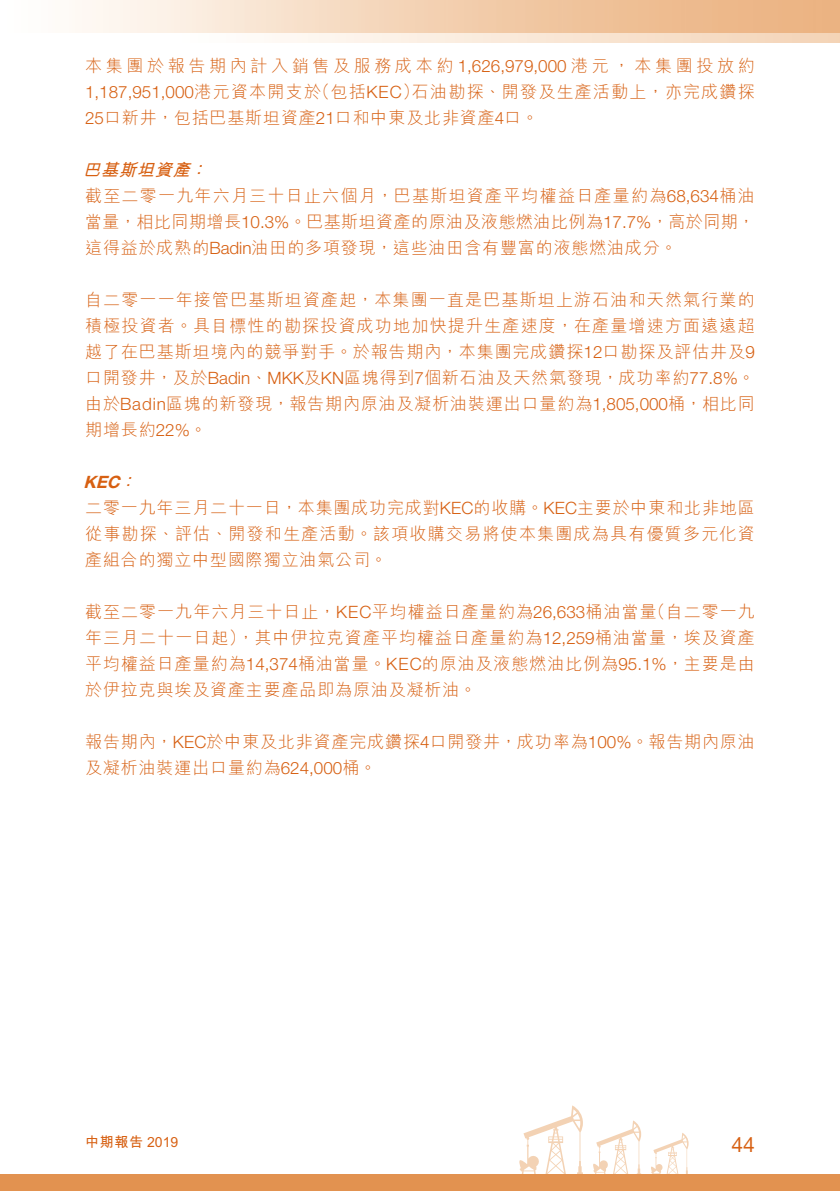
<style>
.page{position:relative;width:840px;height:1191px;background:#fff}
.page>*{position:absolute;margin:0;border:0;box-sizing:border-box;transform-origin:0 0}
.t1{font:21px "Helvetica Neue LT Std";color:#d76012}
.t2{font:17px/26px "M Hei HK Light E Ten B5 H";letter-spacing:.05em;color:#d76012;text-align:justify}
.t3{font:italic 17px "M Hei HK Bold E Ten B5 H";color:#d76012}
.t4{font:italic 700 17px "Helvetica Neue LT Std";color:#d76012}
.t5{font:14px "M Hei HK Bold E Ten B5 H";letter-spacing:.025em;color:#d76012}
.s1{font-family:"Helvetica Neue LT Std";font-weight:300}
.s2{font-family:"M Hei HK Bold E Ten B5 H";font-weight:400}
</style>
<div class="page">
<svg style="left:275px;top:33px;width:564px;height:9px;background:#f8e6d5"></svg>
<div style="left:0;top:0;width:170px;height:33px;background:#fef8f3"></div>
<svg style="left:518px;top:1105px;width:66px;height:70px"></svg>
<svg style="left:592px;top:1120px;width:50px;height:55px"></svg>
<svg style="left:650px;top:1133px;width:39px;height:42px"></svg>
<div style="left:0;top:1175px;width:839px;height:16px;background:#e29250"></div>
<p class="t2" style="left:85px;top:55px;width:670px">本集團於報告期內計入銷售及服務成本約<span class="s1">1,626,979,000</span>港元，本集團投放約<span class="s1">1,187,951,000</span>港元資本開支於（包括<span class="s1">KEC</span>）石油勘探、開發及生產活動上，亦完成鑽探<span class="s1">25</span>口新井，包括巴基斯坦資產<span class="s1">21</span>口和中東及北非資產<span class="s1">4</span>口。</p>
<p class="t3" style="left:83px;top:163px;width:129px">巴基斯坦資產：</p>
<p class="t2" style="left:85px;top:185px;width:670px">截至二零一九年六月三十日止六個月，巴基斯坦資產平均權益日產量約為<span class="s1">68,634</span>桶油當量，相比同期增長<span class="s1">10.3%</span>。巴基斯坦資產的原油及液態燃油比例為<span class="s1">17.7%</span>，高於同期，這得益於成熟的<span class="s1">Badin</span>油田的多項發現，這些油田含有豐富的液態燃油成分。</p>
<p class="t2" style="left:85px;top:289px;width:670px">自二零一一年接管巴基斯坦資產起，本集團一直是巴基斯坦上游石油和天然氣行業的積極投資者。具目標性的勘探投資成功地加快提升生產速度，在產量增速方面遠遠超越了在巴基斯坦境內的競爭對手。於報告期內，本集團完成鑽探<span class="s1">12</span>口勘探及評估井及<span class="s1">9</span>口開發井，及於<span class="s1">Badin</span>、<span class="s1">MKK</span>及<span class="s1">KN</span>區塊得到<span class="s1">7</span>個新石油及天然氣發現，成功率約<span class="s1">77.8%</span>。由於<span class="s1">Badin</span>區塊的新發現，報告期內原油及凝析油裝運出口量約為<span class="s1">1,805,000</span>桶，相比同期增長約<span class="s1">22%</span>。</p>
<p class="t4" style="left:83px;top:472px;width:59px">KEC<span class="s2">：</span></p>
<p class="t2" style="left:85px;top:497px;width:670px">二零一九年三月二十一日，本集團成功完成對<span class="s1">KEC</span>的收購。<span class="s1">KEC</span>主要於中東和北非地區從事勘探、評估、開發和生產活動。該項收購交易將使本集團成為具有優質多元化資產組合的獨立中型國際獨立油氣公司。</p>
<p class="t2" style="left:85px;top:601px;width:670px">截至二零一九年六月三十日止，<span class="s1">KEC</span>平均權益日產量約為<span class="s1">26,633</span>桶油當量（自二零一九年三月二十一日起），其中伊拉克資產平均權益日產量約為<span class="s1">12,259</span>桶油當量，埃及資產平均權益日產量約為<span class="s1">14,374</span>桶油當量。<span class="s1">KEC</span>的原油及液態燃油比例為<span class="s1">95.1%</span>，主要是由於伊拉克與埃及資產主要產品即為原油及凝析油。</p>
<p class="t2" style="left:85px;top:731px;width:670px">報告期內，<span class="s1">KEC</span>於中東及北非資產完成鑽探<span class="s1">4</span>口開發井，成功率為<span class="s1">100%</span>。報告期內原油及凝析油裝運出口量約為<span class="s1">624,000</span>桶。</p>
<p class="t5" style="left:85px;top:1136px;width:95px">中期報告 2019</p>
<p class="t1" style="left:731px;top:1136px;width:25px">44</p>
</div>
